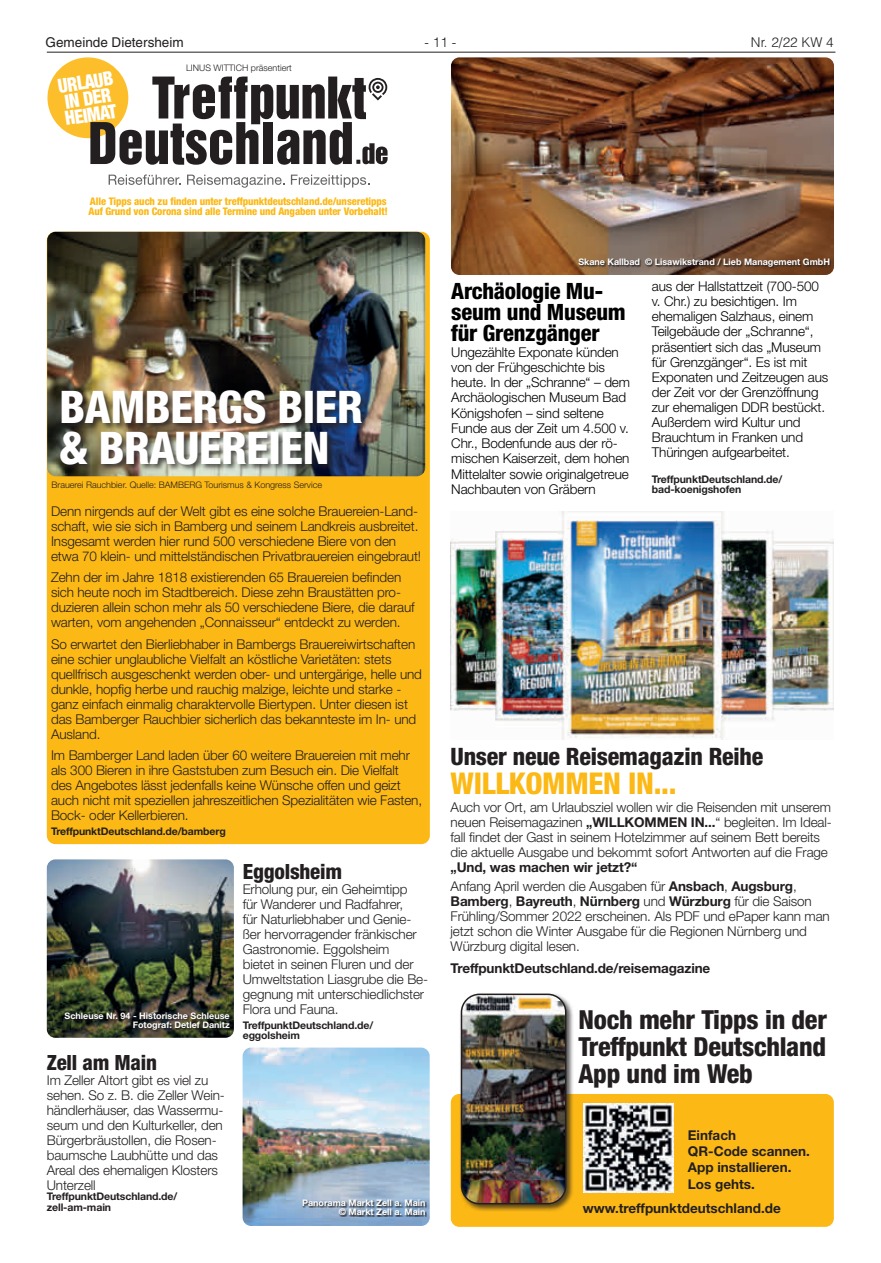
<style>
.page{position:relative;width:881px;height:1263px;background:#fff}
.page>*{position:absolute;margin:0;border:0;box-sizing:border-box;transform-origin:0 0}
.t1{font:800 condensed 45px/40.5px "Helvetica Neue LT";letter-spacing:-.01em;color:#fff}
.t2{font:800 condensed 30px "Helvetica Neue LT";letter-spacing:-.01em;color:#fcb814}
.t3{font:800 condensed 26.25px/27px "Helvetica Neue LT";letter-spacing:-.01em;color:#231f20;text-align:justify}
.t4{font:800 condensed 24px "Helvetica Neue LT";letter-spacing:-.01em;color:#231f20}
.t5{font:800 condensed 22.5px/21.3px "Helvetica Neue LT";letter-spacing:-.01em;color:#000001}
.t6{font:800 condensed 21px "Helvetica Neue LT";letter-spacing:-.01em;color:#231f20}
.t7{font:900 condensed 19.5px/16.5px "Helvetica Neue";color:#fff;scale:.9 1}
.t8{font:300 13.5px/15px "Helvetica Neue LT";letter-spacing:-.01em;color:#231f20}
.t9{font:300 13.5px/15px "Helvetica Neue LT";letter-spacing:-.01em;color:#000001}
.t10{font:700 13.5px/16.4px "Helvetica Neue LT";color:#231f20}
.t11{font:13.5px "Helvetica LT";color:#231f20}
.t12{font:300 13.5px "Helvetica LT";color:#231f20}
.t13{font:700 10.5px/10.5px "Helvetica Neue LT";letter-spacing:-.01em;color:#231f20}
.t14{font:800 condensed 10.5px/10.5px "Helvetica Neue LT";letter-spacing:-.01em;color:#fcb814}
.t15{font:700 9px/9px "Helvetica Neue LT";color:#fff;text-align:right}
.t16{font:300 9px "Helvetica Neue LT";color:#231f20}
.s1{font-weight:700}
.s2{font-weight:300}
</style>
<div class="page">
<hr style="left:47px;top:52px;width:788px;height:1px;background:#231f20">
<div style="left:47px;top:232px;width:382px;height:612px;background:#fcb814;border-radius:9px"></div>
<div style="left:450px;top:1094px;width:383px;height:133px;background:#fcb814;border-radius:9px"></div>
<div style="left:459px;top:992px;width:115px;height:220px;background:#231f20;opacity:.75"></div>
<img style="left:461px;top:994px;width:104px;height:210px">
<div style="left:460px;top:993px;width:106px;height:211px;border:2px solid #231f20;border-radius:18px"></div>
<img style="left:583px;top:1103px;width:90px;height:90px">
<img style="left:47px;top:232px;width:378px;height:244px">
<div style="left:47px;top:57px;width:81px;height:81px;background:#fcbf2b;border-radius:50%"></div>
<svg style="left:109px;top:174px;width:72px;height:11px"></svg>
<svg style="left:187px;top:175px;width:97px;height:13px"></svg>
<svg style="left:291px;top:175px;width:78px;height:12px"></svg>
<svg style="left:90px;top:77px;width:297px;height:88px"></svg>
<img style="left:47px;top:859px;width:187px;height:179px">
<svg style="left:65px;top:1013px;width:166px;height:18px;background:#313225"></svg>
<img style="left:242px;top:1047px;width:187px;height:179px">
<svg style="left:302px;top:1200px;width:125px;height:17px;background:#73879e"></svg>
<img style="left:451px;top:57px;width:382px;height:218px">
<svg style="left:578px;top:259px;width:252px;height:9px;background:#5e4534"></svg>
<img style="left:450px;top:511px;width:383px;height:228px">
<div style="left:59px;top:389px;width:310px;height:82px;background:#231f20;opacity:.75"></div>
<p class="t11" style="left:45px;top:34px;width:140px">Gemeinde Dietersheim</p>
<p class="t12" style="left:424px;top:34px;width:33px">- 11 -</p>
<p class="t12" style="left:750px;top:34px;width:84px">Nr. 2/22 KW 4</p>
<h3 class="t7" style="left:57px;top:78px;width:63px;rotate:-9deg">URLAUB<br>IN DER<br>HEIMAT</h3>
<p class="t16" style="left:186px;top:62px;width:107px">LINUS WITTICH präsentiert</p>
<p class="t14" style="left:88px;top:195px;width:301px">Alle Tipps auch zu finden unter treffpunktdeutschland.de/unseretipps<br>Auf Grund von Corona sind alle Termine und Angaben unter Vorbehalt!</p>
<h1 class="t1" style="left:60px;top:386px;width:304px">BAMBERGS BIER &amp; BRAUEREIEN</h1>
<p class="t16" style="left:52px;top:479px;width:272px">Brauerei Rauchbier. Quelle: BAMBERG Tourismus &amp; Kongress Service</p>
<p class="t8" style="left:51px;top:503px;width:371px">Denn nirgends auf der Welt gibt es eine solche Brauereien-Land&shy;schaft, wie sie sich in Bamberg und seinem Landkreis ausbreitet.<br>Insgesamt werden hier rund 500 verschiedene Biere von den etwa 70 klein- und mittelständischen Privatbrauereien eingebraut!</p>
<p class="t8" style="left:51px;top:570px;width:365px">Zehn der im Jahre 1818 existierenden 65 Brauereien befinden sich heute noch im Stadtbereich. Diese zehn Braustätten pro&shy;duzieren allein schon mehr als 50 verschiedene Biere, die darauf warten, vom angehenden „Connaisseur“ entdeckt zu werden.</p>
<p class="t8" style="left:51px;top:636px;width:372px">So erwartet den Bierliebhaber in Bambergs Brauereiwirtschaften eine schier unglaubliche Vielfalt an köstliche Varietäten: stets quellfrisch ausgeschenkt werden ober- und untergärige, helle und dunkle, hopfig herbe und rauchig malzige, leichte und starke - ganz einfach einmalig charaktervolle Biertypen. Unter diesen ist das Bamberger Rauchbier sicherlich das bekannteste im In- und Ausland.</p>
<p class="t8" style="left:51px;top:748px;width:372px">Im Bamberger Land laden über 60 weitere Brauereien mit mehr als 300 Bieren in ihre Gaststuben zum Besuch ein. Die Vielfalt des Angebotes lässt jedenfalls keine Wünsche offen und geizt auch nicht mit speziellen jahreszeitlichen Spezialitäten wie Fasten, Bock- oder Kellerbieren.</p>
<p class="t13" style="left:51px;top:826px;width:176px">TreffpunktDeutschland.de/bamberg</p>
<p class="t15" style="left:64px;top:1011px;width:167px">Schleuse Nr. 94 - Historische Schleuse<br>Fotograf: Detlef Danitz</p>
<h3 class="t6" style="left:47px;top:1049px;width:112px">Zell am Main</h3>
<p class="t8" style="left:47px;top:1072px;width:179px">Im Zeller Altort gibt es viel zu sehen. So z. B. die Zeller Wein&shy;händlerhäuser, das Wassermu&shy;seum und den Kulturkeller, den<br>Bürgerbräustollen, die Rosen&shy;baumsche Laubhütte und das<br>Areal des ehemaligen Klosters<br>Unterzell</p>
<p class="t13" style="left:47px;top:1191px;width:132px">TreffpunktDeutschland.de/ zell-am-main</p>
<h3 class="t6" style="left:243px;top:858px;width:101px">Eggolsheim</h3>
<p class="t8" style="left:243px;top:881px;width:187px">Erholung pur, ein Geheimtipp<br>für Wanderer und Radfahrer,<br>für Naturliebhaber und Genie&shy;ßer hervorragender fränkischer<br>Gastronomie. Eggolsheim<br>bietet in seinen Fluren und der<br>Umweltstation Liasgrube die Be&shy;gegnung mit unterschiedlichster<br>Flora und Fauna.</p>
<p class="t13" style="left:243px;top:1019px;width:132px">TreffpunktDeutschland.de/ eggolsheim</p>
<p class="t15" style="left:302px;top:1198px;width:125px">Panorama Markt Zell a. Main © Markt Zell a. Main</p>
<p class="t15" style="left:578px;top:257px;width:253px">Skane Kallbad © Lisawikstrand / Lieb Management GmbH</p>
<h3 class="t5" style="left:451px;top:280px;width:176px">Archäologie Mu&shy;seum und Museum für Grenzgänger</h3>
<p class="t9" style="left:451px;top:344px;width:180px">Ungezählte Exponate künden von der Frühgeschichte bis heute. In der „Schranne“ – dem<br>Archäologischen Museum Bad<br>Königshofen – sind seltene<br>Funde aus der Zeit um 4.500 v.<br>Chr., Bodenfunde aus der rö&shy;mischen Kaiserzeit, dem hohen<br>Mittelalter sowie originalgetreue<br>Nachbauten von Gräbern</p>
<p class="t9" style="left:651px;top:279px;width:178px">aus der Hallstattzeit (700-500 v. Chr.) zu besichtigen. Im ehemaligen Salzhaus, einem<br>Teilgebäude der „Schranne“, präsentiert sich das „Museum für Grenzgänger“. Es ist mit<br>Exponaten und Zeitzeugen aus der Zeit vor der Grenzöffnung zur ehemaligen DDR bestückt.<br>Außerdem wird Kultur und<br>Brauchtum in Franken und<br>Thüringen aufgearbeitet.</p>
<p class="t13" style="left:651px;top:473px;width:132px">TreffpunktDeutschland.de/ bad-koenigshofen</p>
<h3 class="t4" style="left:450px;top:742px;width:314px">Unser neue Reisemagazin Reihe</h3>
<h2 class="t2" style="left:450px;top:764px;width:227px">WILLKOMMEN IN...</h2>
<p class="t8" style="left:450px;top:799px;width:382px">Auch vor Ort, am Urlaubsziel wollen wir die Reisenden mit unserem neuen Reisemagazinen <span class="s1">„WILLKOMMEN IN...</span>“ begleiten. Im Ideal&shy;fall findet der Gast in seinem Hotelzimmer auf seinem Bett bereits die aktuelle Ausgabe und bekommt sofort Antworten auf die Frage</p>
<p class="t10" style="left:450px;top:857px;width:347px;line-height:19.5px">„Und, was machen wir jetzt?“<br><span class="s2">Anfang April werden die Ausgaben für</span> Ansbach<span class="s2">,</span> Augsburg<span class="s2">,</span></p>
<p class="t8" style="left:450px;top:893px;width:380px"><span class="s1">Bamberg</span>, <span class="s1">Bayreuth</span>, <span class="s1">Nürnberg</span> und <span class="s1">Würzburg</span> für die Saison Frühling/Sommer 2022 erscheinen. Als PDF und ePaper kann man jetzt schon die Winter Ausgabe für die Regionen Nürnberg und Würzburg digital lesen.</p>
<p class="t10" style="left:450px;top:959px;width:261px">TreffpunktDeutschland.de/reisemagazine</p>
<h3 class="t3" style="left:578px;top:1005px;width:250px">Noch mehr Tipps in der Treffpunkt Deutschland App und im Web</h3>
<p class="t10" style="left:687px;top:1126px;width:124px">Einfach<br>QR-Code scannen.<br>App installieren.<br>Los gehts.</p>
<p class="t10" style="left:582px;top:1199px;width:199px">www.treffpunktdeutschland.de</p>
</div>
